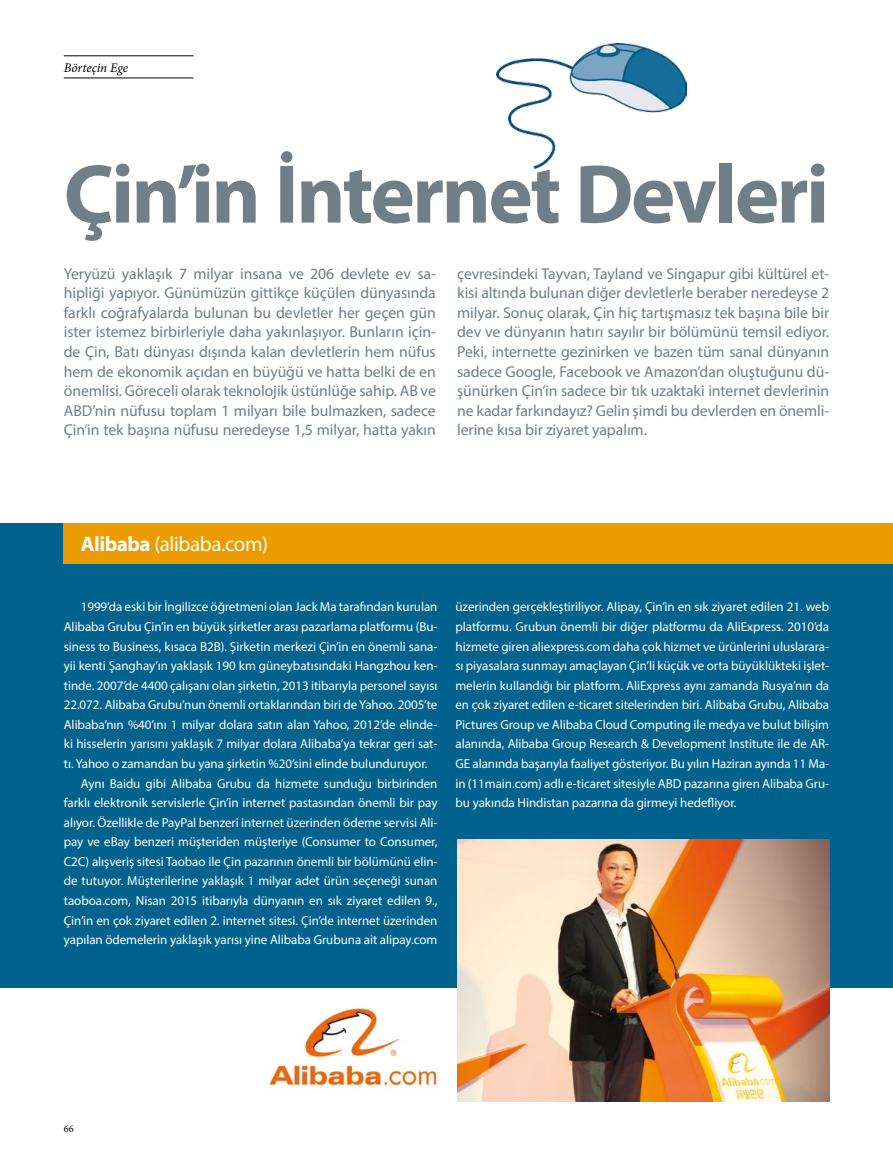
<style>
.page{position:relative;width:893px;height:1170px;background:#fff}
.page>*{position:absolute;margin:0;border:0;box-sizing:border-box;transform-origin:0 0}
.t1{font:700 84px "Myriad Pro";letter-spacing:-.03em;color:#707e87}
.t2{font:21px "Myriad Pro";letter-spacing:-.02em;color:#fff}
.t3{font:15.75px/19.5px "Myriad Pro";letter-spacing:-.005em;color:#707e87;text-align:justify}
.t4{font:italic 13.2px "Minion Pro";letter-spacing:-.005em;color:#000}
.t5{font:13.05px/19.5px "Myriad Pro";letter-spacing:-.005em;color:#fff;text-align:justify}
.t6{font:10.35px "Minion Pro";color:#000}
.s1{font-weight:700}
</style>
<div class="page">
<hr style="left:64px;top:78px;width:129px;height:1px;background:#000">
<hr style="left:64px;top:56px;width:129px;height:1px;background:#000">
<div style="left:0;top:523px;width:893px;height:465px;background:#00628d"></div>
<div style="left:64px;top:523px;width:829px;height:40px;background:#ec9c00"></div>
<img style="left:457px;top:839px;width:372px;height:262px">
<img style="left:497px;top:44px;width:190px;height:124px">
<img style="left:268px;top:1007px;width:170px;height:82px">
<p class="t4" style="left:64px;top:58px;width:66px">Börteçin Ege</p>
<h1 class="t1" style="left:64px;top:139px;width:767px">Çin’in İnternet Devleri</h1>
<p class="t3" style="left:64px;top:263px;width:374px">Yeryüzü yaklaşık 7 milyar insana ve 206 devlete ev sa&shy;hipliği yapıyor. Günümüzün gittikçe küçülen dünyasında farklı coğrafyalarda bulunan bu devletler her geçen gün ister istemez birbirleriyle daha yakınlaşıyor. Bunların için&shy;de Çin, Batı dünyası dışında kalan devletlerin hem nüfus hem de ekonomik açıdan en büyüğü ve hatta belki de en önemlisi. Göreceli olarak teknolojik üstünlüğe sahip. AB ve ABD’nin nüfusu toplam 1 milyarı bile bulmazken, sadece Çin’in tek başına nüfusu neredeyse 1,5 milyar, hatta yakın</p>
<p class="t3" style="left:457px;top:263px;width:374px">çevresindeki Tayvan, Tayland ve Singapur gibi kültürel et&shy;kisi altında bulunan diğer devletlerle beraber neredeyse 2 milyar. Sonuç olarak, Çin hiç tartışmasız tek başına bile bir dev ve dünyanın hatırı sayılır bir bölümünü temsil ediyor.<br>Peki, internette gezinirken ve bazen tüm sanal dünyanın sadece Google, Facebook ve Amazon’dan oluştuğunu dü&shy;şünürken Çin’in sadece bir tık uzaktaki internet devlerinin ne kadar farkındayız? Gelin şimdi bu devlerden en önemli&shy;lerine kısa bir ziyaret yapalım.</p>
<h2 class="t2" style="left:81px;top:531px;width:189px"><span class="s1">Alibaba</span> (alibaba.com)</h2>
<p class="t5" style="left:81px;top:597px;width:358px">1999’da eski bir İngilizce öğretmeni olan Jack Ma tarafından kurulan</p>
<p class="t5" style="left:64px;top:616px;width:375px">Alibaba Grubu Çin’in en büyük şirketler arası pazarlama platformu (Bu-</p>
<p class="t5" style="left:64px;top:636px;width:375px">siness to Business, kısaca B2B). Şirketin merkezi Çin’in en önemli sana-</p>
<p class="t5" style="left:64px;top:655px;width:375px">yii kenti Şanghay’ın yaklaşık 190 km güneybatısındaki Hangzhou ken-</p>
<p class="t5" style="left:64px;top:675px;width:375px">tinde. 2007’de 4400 çalışanı olan şirketin, 2013 itibarıyla personel sayısı</p>
<p class="t5" style="left:64px;top:694px;width:375px">22.072. Alibaba Grubu’nun önemli ortaklarından biri de Yahoo. 2005’te</p>
<p class="t5" style="left:64px;top:714px;width:375px">Alibaba’nın %40’ını 1 milyar dolara satın alan Yahoo, 2012’de elinde-</p>
<p class="t5" style="left:64px;top:734px;width:375px">ki hisselerin yarısını yaklaşık 7 milyar dolara Alibaba’ya tekrar geri sat-</p>
<p class="t5" style="left:64px;top:753px;width:365px">tı. Yahoo o zamandan bu yana şirketin %20’sini elinde bulunduruyor.</p>
<p class="t5" style="left:81px;top:773px;width:358px">Aynı Baidu gibi Alibaba Grubu da hizmete sunduğu birbirinden</p>
<p class="t5" style="left:64px;top:792px;width:375px">farklı elektronik servislerle Çin’in internet pastasından önemli bir pay</p>
<p class="t5" style="left:64px;top:812px;width:375px">alıyor. Özellikle de PayPal benzeri internet üzerinden ödeme servisi Ali-</p>
<p class="t5" style="left:64px;top:831px;width:375px">pay ve eBay benzeri müşteriden müşteriye (Consumer to Consumer,</p>
<p class="t5" style="left:64px;top:851px;width:375px">C2C) alışveriş sitesi Taobao ile Çin pazarının önemli bir bölümünü elin-</p>
<p class="t5" style="left:64px;top:871px;width:375px">de tutuyor. Müşterilerine yaklaşık 1 milyar adet ürün seçeneği sunan</p>
<p class="t5" style="left:64px;top:890px;width:375px">taoboa.com, Nisan 2015 itibarıyla dünyanın en sık ziyaret edilen 9.,</p>
<p class="t5" style="left:64px;top:910px;width:375px">Çin’in en çok ziyaret edilen 2. internet sitesi. Çin’de internet üzerinden</p>
<p class="t5" style="left:64px;top:929px;width:375px">yapılan ödemelerin yaklaşık yarısı yine Alibaba Grubuna ait alipay.com</p>
<p class="t5" style="left:455px;top:597px;width:375px">üzerinden gerçekleştiriliyor. Alipay, Çin’in en sık ziyaret edilen 21. web platformu. Grubun önemli bir diğer platformu da AliExpress. 2010’da hizmete giren aliexpress.com daha çok hizmet ve ürünlerini uluslarara&shy;sı piyasalara sunmayı amaçlayan Çin’li küçük ve orta büyüklükteki işlet&shy;melerin kullandığı bir platform. AliExpress aynı zamanda Rusya’nın da en çok ziyaret edilen e-ticaret sitelerinden biri. Alibaba Grubu, Alibaba Pictures Group ve Alibaba Cloud Computing ile medya ve bulut bilişim alanında, Alibaba Group Research &amp; Development Institute ile de AR-GE alanında başarıyla faaliyet gösteriyor. Bu yılın Haziran ayında 11 Ma&shy;in (11main.com) adlı e-ticaret sitesiyle ABD pazarına giren Alibaba Gru&shy;bu yakında Hindistan pazarına da girmeyi hedefliyor.</p>
<p class="t6" style="left:64px;top:1121px;width:11px">66</p>
</div>
